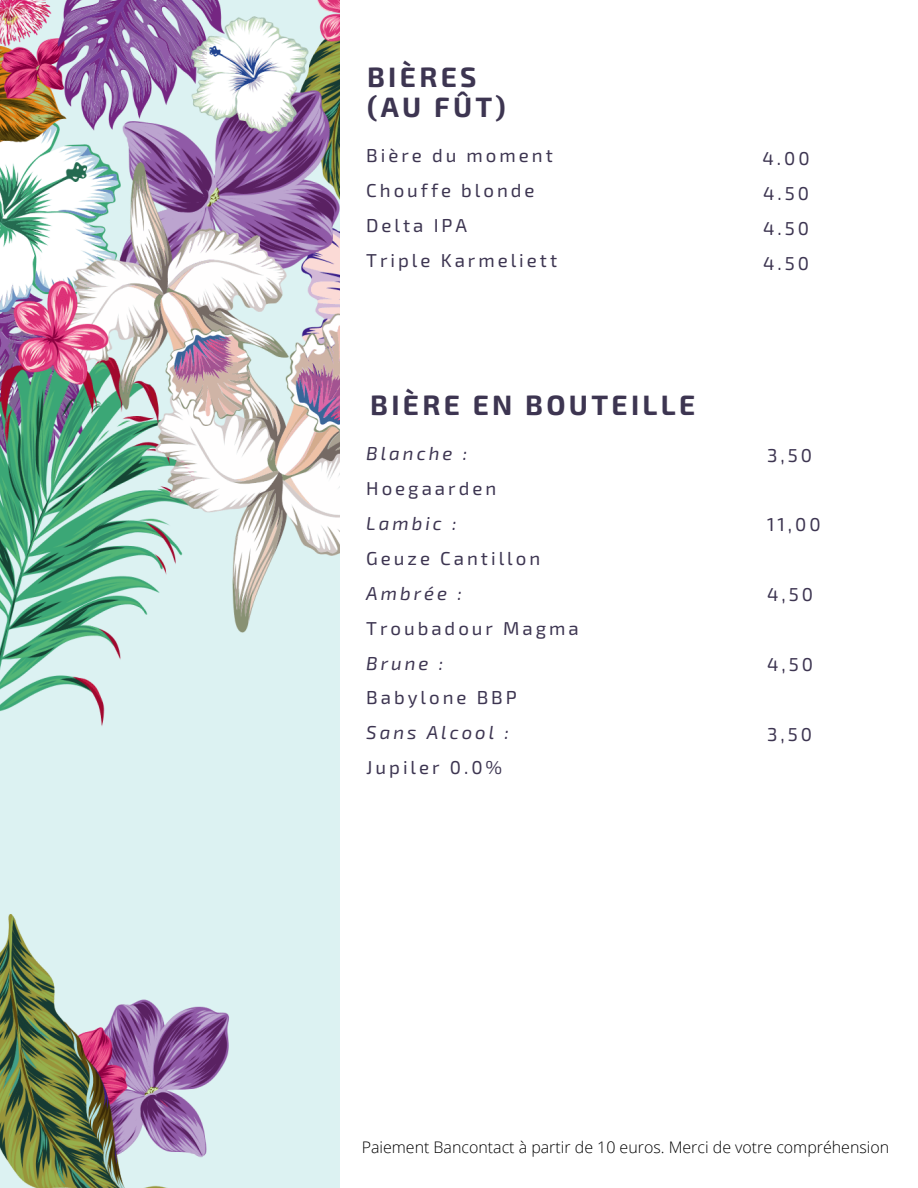
<style>
.page{position:relative;width:918px;height:1188px;background:#fff}
.page>*{position:absolute;margin:0;border:0;box-sizing:border-box;transform-origin:0 0}
.t1{font:700 28.05px "Exo 2";letter-spacing:.12em;color:#3d3551}
.t2{font:18.75px "Exo 2";letter-spacing:.16em;color:#3d3551}
.t3{font:italic 18.75px "Exo 2";letter-spacing:.16em;color:#3d3551}
.t4{font:300 16.05px "Open Sans";color:#000}
</style>
<div class="page">
<img style="left:0;top:0;width:340px;height:1188px">
<p class="t1" style="left:367px;top:59px;width:111px">BIÈRES</p>
<p class="t1" style="left:367px;top:89px;width:140px">(AU FÛT)</p>
<p class="t2" style="left:366px;top:143px;width:188px">Bière du moment</p>
<p class="t2" style="left:366px;top:178px;width:170px">Chouffe blonde</p>
<p class="t2" style="left:366px;top:213px;width:102px">Delta IPA</p>
<p class="t2" style="left:366px;top:248px;width:192px">Triple Karmeliett</p>
<p class="t1" style="left:370px;top:386px;width:327px">BIÈRE EN BOUTEILLE</p>
<p class="t3" style="left:366px;top:442px;width:102px">Blanche :</p>
<p class="t2" style="left:366px;top:476px;width:131px">Hoegaarden</p>
<p class="t3" style="left:366px;top:511px;width:92px">Lambic :</p>
<p class="t2" style="left:366px;top:546px;width:175px">Geuze Cantillon</p>
<p class="t3" style="left:366px;top:581px;width:97px">Ambrée :</p>
<p class="t2" style="left:366px;top:616px;width:214px">Troubadour Magma</p>
<p class="t3" style="left:366px;top:651px;width:78px">Brune :</p>
<p class="t2" style="left:366px;top:686px;width:152px">Babylone BBP</p>
<p class="t3" style="left:366px;top:721px;width:144px">Sans Alcool :</p>
<p class="t2" style="left:366px;top:755px;width:138px">Jupiler 0.0%</p>
<p class="t2" style="left:762px;top:146px;width:49px">4.00</p>
<p class="t2" style="left:763px;top:181px;width:47px">4.50</p>
<p class="t2" style="left:763px;top:216px;width:47px">4.50</p>
<p class="t2" style="left:763px;top:251px;width:47px">4.50</p>
<p class="t2" style="left:767px;top:443px;width:46px">3,50</p>
<p class="t2" style="left:767px;top:513px;width:55px">11,00</p>
<p class="t2" style="left:767px;top:582px;width:47px">4,50</p>
<p class="t2" style="left:767px;top:652px;width:47px">4,50</p>
<p class="t2" style="left:767px;top:722px;width:46px">3,50</p>
<p class="t4" style="left:362px;top:1136px;width:529px">Paiement Bancontact à partir de 10 euros. Merci de votre compréhension</p>
</div>
